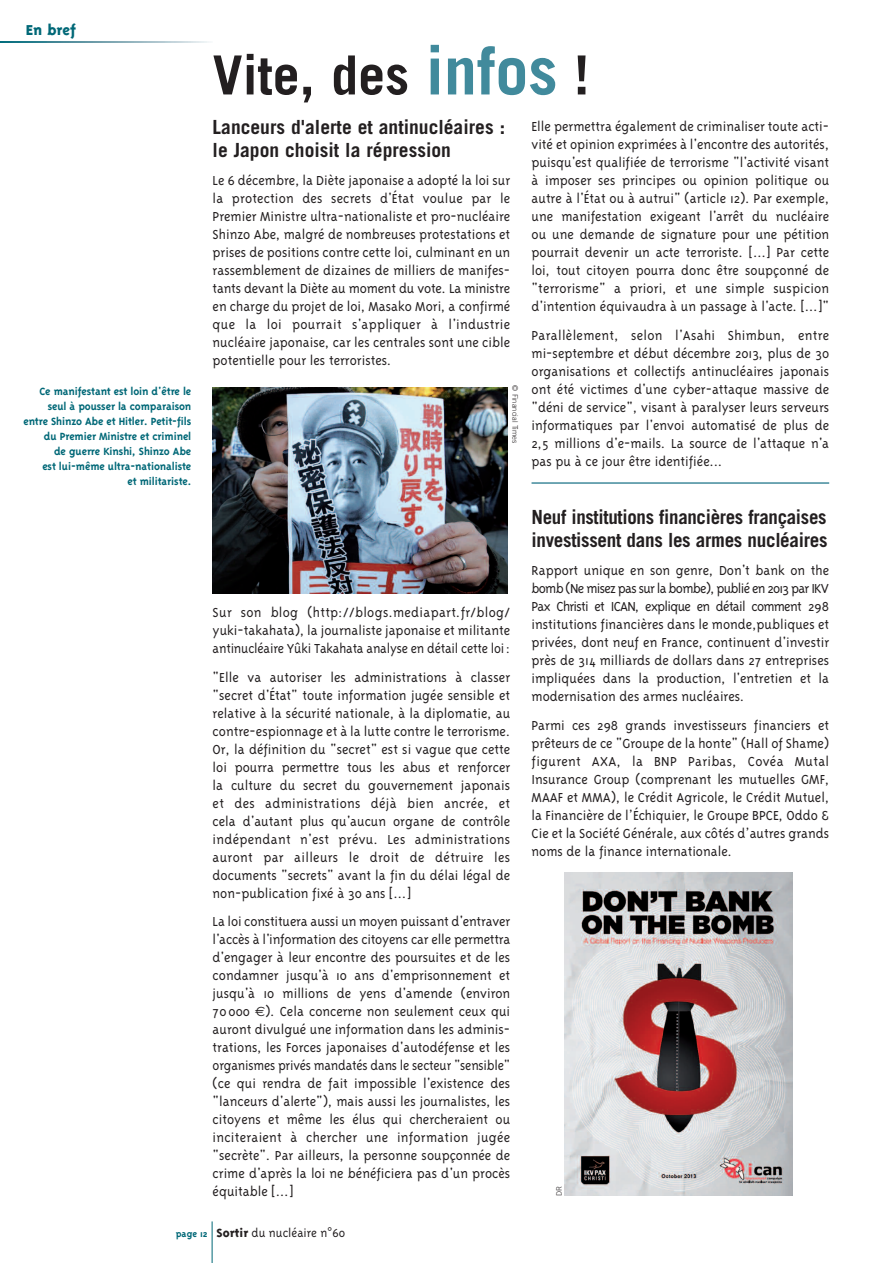
<style>
.page{position:relative;width:893px;height:1263px;background:#fff}
.page>*{position:absolute;margin:0;border:0;box-sizing:border-box;transform-origin:0 0}
.t1{font:700 54px "Trade Gothic LT Std";color:#231f20}
.t2{font:700 19.5px/22.5px "Trade Gothic LT Std";letter-spacing:-.015em;color:#231f20}
.t3{font:800 16.5px "Triplex";color:#006877}
.t4{font:300 15px/18px "Triplex";color:#231f20;text-align:justify}
.t5{font:300 13.5px "Triplex";color:#231f20}
.t6{font:700 12px/15px "Triplex";letter-spacing:-.01em;color:#006877;text-align:right}
.t7{font:300 7.5px "Trade Gothic LT Std";color:#231f20}
.s1{font-size:66px;color:#418a9c}
.s2{font-family:"Euro Sans";font-weight:400;font-size:13.5px}
.s3{font-weight:700;font-size:10.5px;color:#006877}
.s4{font-weight:800}
.s5{font-family:"Arial Narrow";font-weight:400}
</style>
<div class="page">
<hr style="left:531px;top:482px;width:298px;height:2px;background:#418a9c">
<svg style="left:0;top:41px;width:209px;height:2px"></svg>
<hr style="left:212px;top:1221px;width:1px;height:42px;background:#006877">
<img style="left:564px;top:872px;width:229px;height:323px">
<img style="left:213px;top:388px;width:294px;height:206px">
<p class="t3" style="left:26px;top:20px;width:52px">En bref</p>
<p class="t6" style="left:23px;top:383px;width:169px">Ce manifestant est loin d'être le seul à pousser la comparaison entre Shinzo Abe et Hitler. Petit-fils du Premier Ministre et criminel<br>de guerre Kinshi, Shinzo Abe<br>est lui-même ultra-nationaliste<br>et militariste.</p>
<h1 class="t1" style="left:213px;top:55px;width:378px">Vite, des <span class="s1">infos</span> !</h1>
<h2 class="t2" style="left:213px;top:118px;width:294px">Lanceurs d'alerte et antinucléaires : le Japon choisit la répression</h2>
<p class="t4" style="left:213px;top:171px;width:299px">Le 6 décembre, la Diète japonaise a adopté la loi sur la protection des secrets d'État voulue par le Premier Ministre ultra-nationaliste et pro-nucléaire Shinzo Abe, malgré de nombreuses protestations et prises de positions contre cette loi, culminant en un rassemblement de dizaines de milliers de manifes&shy;tants devant la Diète au moment du vote. La ministre en charge du projet de loi, Masako Mori, a confirmé que la loi pourrait s'appliquer à l'industrie nucléaire japonaise, car les centrales sont une cible potentielle pour les terroristes.</p>
<p class="t7" style="left:518px;top:385px;width:59px;rotate:90deg">© Financial Times</p>
<p class="t4" style="left:531px;top:117px;width:299px">Elle permettra également de criminaliser toute acti&shy;vité et opinion exprimées à l'encontre des autorités, puisqu'est qualifiée de terrorisme "l'activité visant à imposer ses principes ou opinion politique ou autre à l'État ou à autrui" (article 12). Par exemple, une manifestation exigeant l'arrêt du nucléaire ou une demande de signature pour une pétition pourrait devenir un acte terroriste. […] Par cette loi, tout citoyen pourra donc être soupçonné de "terrorisme" a priori, et une simple suspicion d'intention équivaudra à un passage à l'acte. […]"</p>
<p class="t4" style="left:531px;top:326px;width:299px">Parallèlement, selon l'Asahi Shimbun, entre mi-septembre et début décembre 2013, plus de 30 organisations et collectifs antinucléaires japonais ont été victimes d'une cyber-attaque massive de "déni de service", visant à paralyser leurs serveurs informatiques par l'envoi automatisé de plus de 2,5 millions d'e-mails. La source de l'attaque n'a pas pu à ce jour être identifiée...</p>
<p class="t4" style="left:213px;top:603px;width:299px">Sur son blog (http://blogs.mediapart.fr/blog/ yuki-takahata), la journaliste japonaise et militante antinucléaire Yûki Takahata analyse en détail cette loi:</p>
<p class="t4" style="left:213px;top:667px;width:299px">"Elle va autoriser les administrations à classer "secret d'État" toute information jugée sensible et relative à la sécurité nationale, à la diplomatie, au contre-espionnage et à la lutte contre le terrorisme.<br>Or, la définition du "secret" est si vague que cette loi pourra permettre tous les abus et renforcer la culture du secret du gouvernement japonais et des administrations déjà bien ancrée, et cela d'autant plus qu'aucun organe de contrôle indépendant n'est prévu. Les administrations auront par ailleurs le droit de détruire les documents "secrets" avant la fin du délai légal de non-publication fixé à 30 ans […]</p>
<p class="t4" style="left:213px;top:912px;width:299px">La loi constituera aussi un moyen puissant d'entraver l'accès à l'information des citoyens car elle permettra d'engager à leur encontre des poursuites et de les condamner jusqu'à 10 ans d'emprisonnement et jusqu'à 10 millions de yens d'amende (environ 70 000 <span class="s2">€</span>). Cela concerne non seulement ceux qui auront divulgué une information dans les adminis&shy;trations, les Forces japonaises d'autodéfense et les organismes privés mandatés dans le secteur "sensible" (ce qui rendra de fait impossible l'existence des "lanceurs d'alerte"), mais aussi les journalistes, les citoyens et même les élus qui chercheraient ou inciteraient à chercher une information jugée "secrète". Par ailleurs, la personne soupçonnée de crime d'après la loi ne bénéficiera pas d'un procès équitable […]</p>
<h2 class="t2" style="left:531px;top:508px;width:297px">Neuf institutions financières françaises investissent dans les armes nucléaires</h2>
<p class="t4" style="left:531px;top:561px;width:299px">Rapport unique en son genre, Don't bank on the bomb (Ne misez pas sur la bombe), publié en 2013 par IKV Pax Christi et ICAN, explique en détail comment 298 institutions financières dans le monde,publiques et privées, dont neuf en France, continuent d'investir près de 314 milliards de dollars dans 27 entreprises impliquées dans la production, l'entretien et la modernisation des armes nucléaires.</p>
<p class="t4" style="left:531px;top:716px;width:299px">Parmi ces 298 grands investisseurs financiers et prêteurs de ce "Groupe de la honte" (Hall of Shame) figurent AXA, la BNP Paribas, Covéa Mutal Insurance Group (comprenant les mutuelles GMF, MAAF et MMA), le Crédit Agricole, le Crédit Mutuel, la Financière de l’Échiquier, le Groupe BPCE, Oddo &amp; Cie et la Société Générale, aux côtés d’autres grands noms de la finance internationale.</p>
<p class="t7" style="left:556px;top:1195px;width:12px;rotate:-90deg">DR</p>
<p class="t5" style="left:176px;top:1224px;width:171px"><span class="s3">page 12</span> <span class="s4">Sortir</span> du nucléaire n<span class="s5">°</span>60</p>
</div>
